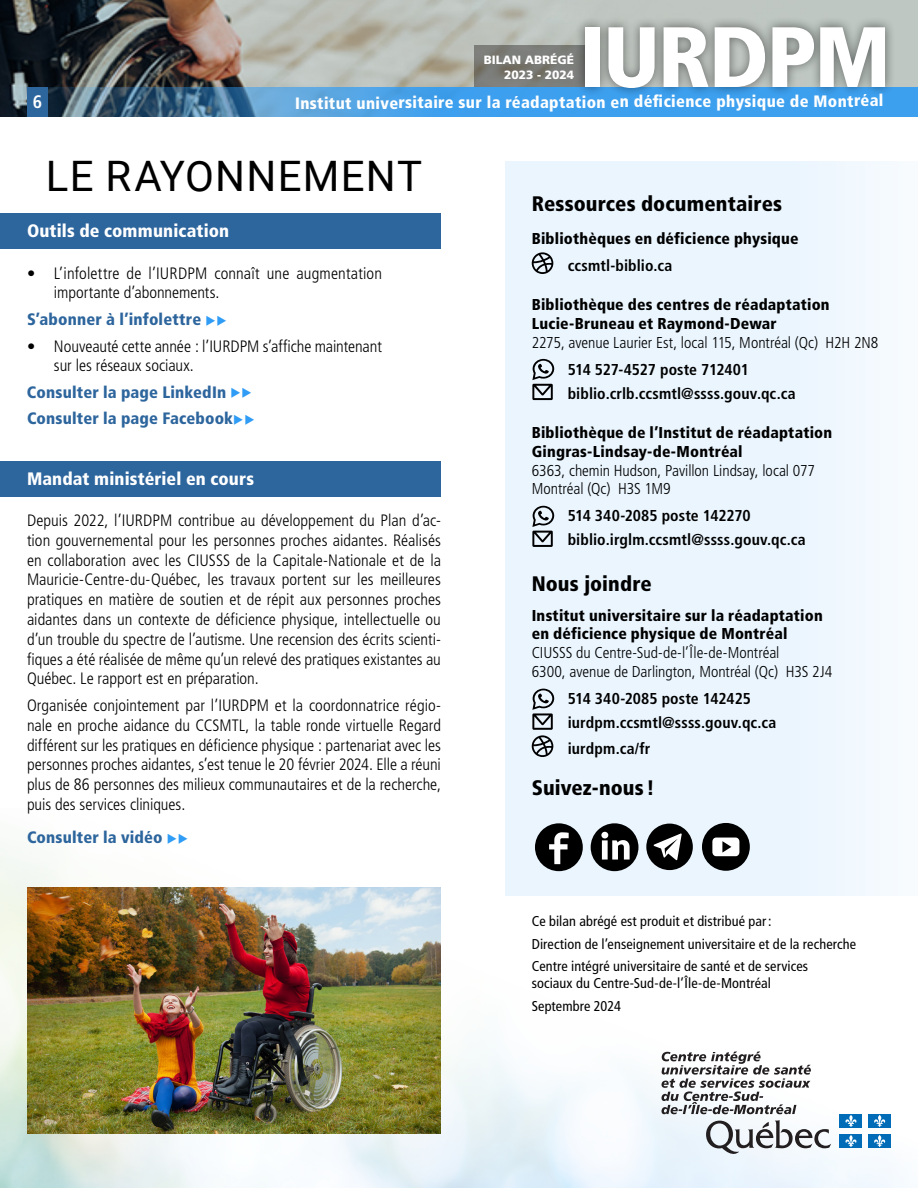
<style>
.page{position:relative;width:918px;height:1188px;background:#fff}
.page>*{position:absolute;margin:0;border:0;box-sizing:border-box;transform-origin:0 0}
.t1{font:900 condensed 85.5px "Frutiger LT Pro";letter-spacing:-.025em;color:#fff;scale:1.05 1}
.t2{font:42px "Roboto";letter-spacing:.03em;color:#000}
.t3{font:900 condensed 21px "Frutiger LT Pro";letter-spacing:.005em;color:#000}
.t4{font:700 condensed 18.15px "Frutiger LT Pro";color:#fff}
.t5{font:900 condensed 18px "Frutiger LT Pro";letter-spacing:.005em;color:#fff}
.t6{font:300 condensed 16.5px/19.8px "Frutiger LT Pro";color:#000;text-align:justify}
.t7{font:900 condensed 16.5px/26.5px "Frutiger LT Pro";letter-spacing:.01em;color:#2d659d}
.t8{font:900 condensed 16.5px "Frutiger LT Pro";letter-spacing:.015em;color:#fff}
.t9{font:900 condensed 15.75px/18.9px "Frutiger LT Pro";letter-spacing:.01em;color:#000}
.t10{font:700 condensed 15.75px/24px "Frutiger LT Pro";letter-spacing:.005em;color:#000}
.t11{font:300 condensed 15.75px/18.9px "Frutiger LT Pro";color:#000}
.t12{font:condensed 14.25px/22.5px "Frutiger LT Pro";letter-spacing:.005em;color:#000}
.t13{font:900 12px/15px "Frutiger LT Pro";color:#fff;text-align:right}
.s1{color:#2f9cf5}
</style>
<div class="page">
<img style="left:0;top:0;width:918px;height:87px">
<svg style="left:0;top:87px;width:918px;height:30px;fill:#3da0e9"></svg>
<svg style="left:474px;top:46px;width:100px;height:41px;fill:#7b7e7a"></svg>
<div style="left:27px;top:87px;width:21px;height:30px;background:#2d659d"></div>
<div style="left:574px;top:16px;width:322px;height:82px;background:#000;opacity:.5"></div>
<div style="left:0;top:213px;width:441px;height:36px;background:#2d659d"></div>
<img style="left:0;top:853px;width:898px;height:335px">
<div style="left:505px;top:161px;width:413px;height:734px;background:#eaf5fe"></div>
<svg style="left:532px;top:252px;width:21px;height:22px"></svg>
<svg style="left:532px;top:359px;width:22px;height:41px"></svg>
<svg style="left:532px;top:506px;width:22px;height:41px"></svg>
<svg style="left:532px;top:689px;width:22px;height:68px"></svg>
<svg style="left:706px;top:1120px;width:125px;height:34px"></svg>
<svg style="left:662px;top:1052px;width:149px;height:62px"></svg>
<div style="left:840px;top:1114px;width:22px;height:14px;background:#006cb7"></div>
<svg style="left:845px;top:1115px;width:12px;height:12px"></svg>
<div style="left:869px;top:1114px;width:22px;height:14px;background:#006cb7"></div>
<svg style="left:874px;top:1115px;width:12px;height:12px"></svg>
<div style="left:840px;top:1134px;width:22px;height:14px;background:#006cb7"></div>
<svg style="left:845px;top:1135px;width:12px;height:12px"></svg>
<div style="left:869px;top:1134px;width:22px;height:14px;background:#006cb7"></div>
<svg style="left:874px;top:1135px;width:12px;height:12px"></svg>
<svg style="left:646px;top:824px;width:47px;height:46px"></svg>
<div style="left:0;top:461px;width:441px;height:36px;background:#2d659d"></div>
<img style="left:27px;top:888px;width:414px;height:246px">
<svg style="left:702px;top:823px;width:48px;height:48px"></svg>
<svg style="left:591px;top:823px;width:47px;height:48px"></svg>
<svg style="left:535px;top:823px;width:48px;height:48px"></svg>
<p class="t13" style="left:484px;top:52px;width:92px">BILAN ABRÉGÉ<br>2023 - 2024</p>
<h1 class="t1" style="left:579px;top:6px;width:299px">IURDPM</h1>
<p class="t4" style="left:33px;top:91px;width:11px">6</p>
<p class="t8" style="left:295px;top:92px;width:590px">Institut universitaire sur la réadaptation en déficience physique de Montréal</p>
<h2 class="t2" style="left:46px;top:147px;width:378px">LE RAYONNEMENT</h2>
<p class="t5" style="left:27px;top:220px;width:204px">Outils de communication</p>
<p class="t6" style="left:54px;top:263px;width:330px;text-indent:-27px">• L’infolettre de l’IURDPM connaît une augmentation importante d’abonnements.</p>
<p class="t7" style="left:27px;top:306px;width:202px">S’abonner à l’infolettre <span class="s1">◆◆</span></p>
<p class="t6" style="left:54px;top:336px;width:329px;text-indent:-27px">• Nouveauté cette année : l’IURDPM s’affiche maintenant sur les réseaux sociaux.</p>
<p class="t7" style="left:27px;top:379px;width:229px">Consulter la page LinkedIn <span class="s1">◆◆<br></span>Consulter la page Facebook<span class="s1">◆◆</span></p>
<p class="t5" style="left:27px;top:468px;width:229px">Mandat ministériel en cours</p>
<p class="t6" style="left:27px;top:511px;width:416px">Depuis 2022, l’IURDPM contribue au développement du Plan d’ac&shy;tion gouvernemental pour les personnes proches aidantes. Réalisés en collaboration avec les CIUSSS de la Capitale-Nationale et de la Mauricie-Centre-du-Québec, les travaux portent sur les meilleures pratiques en matière de soutien et de répit aux personnes proches aidantes dans un contexte de déficience physique, intellectuelle ou d’un trouble du spectre de l’autisme. Une recension des écrits scienti&shy;fiques a été réalisée de même qu’un relevé des pratiques existantes au Québec. Le rapport est en préparation.</p>
<p class="t6" style="left:27px;top:696px;width:416px">Organisée conjointement par l’IURDPM et la coordonnatrice régio&shy;nale en proche aidance du CCSMTL, la table ronde virtuelle Regard différent sur les pratiques en déficience physique : partenariat avec les personnes proches aidantes, s’est tenue le 20 février 2024. Elle a réuni plus de 86 personnes des milieux communautaires et de la recherche, puis des services cliniques.</p>
<p class="t7" style="left:27px;top:824px;width:163px">Consulter la vidéo <span class="s1">◆◆</span></p>
<p class="t3" style="left:532px;top:191px;width:252px">Ressources documentaires</p>
<p class="t9" style="left:532px;top:229px;width:268px">Bibliothèques en déficience physique</p>
<p class="t10" style="left:568px;top:253px;width:106px">ccsmtl-biblio.ca</p>
<p class="t9" style="left:532px;top:295px;width:299px">Bibliothèque des centres de réadaptation<br>Lucie-Bruneau et Raymond-Dewar</p>
<p class="t11" style="left:532px;top:333px;width:348px">2275, avenue Laurier Est, local 115, Montréal (Qc) H2H 2N8</p>
<p class="t10" style="left:568px;top:357px;width:229px">514 527-4527 poste 712401 biblio.crlb.ccsmtl@ssss.gouv.qc.ca</p>
<p class="t9" style="left:532px;top:423px;width:302px">Bibliothèque de l’Institut de réadaptation<br>Gingras-Lindsay-de-Montréal</p>
<p class="t11" style="left:532px;top:461px;width:285px">6363, chemin Hudson, Pavillon Lindsay, local 077<br>Montréal (Qc) H3S 1M9</p>
<p class="t10" style="left:568px;top:504px;width:239px">514 340-2085 poste 142270 biblio.irglm.ccsmtl@ssss.gouv.qc.ca</p>
<p class="t3" style="left:532px;top:571px;width:122px">Nous joindre</p>
<p class="t9" style="left:532px;top:606px;width:293px">Institut universitaire sur la réadaptation en déficience physique de Montréal</p>
<p class="t11" style="left:532px;top:644px;width:302px">CIUSSS du Centre-Sud-de-l’Île-de-Montréal<br>6300, avenue de Darlington, Montréal (Qc) H3S 2J4</p>
<p class="t10" style="left:568px;top:687px;width:210px">514 340-2085 poste 142425 iurdpm.ccsmtl@ssss.gouv.qc.ca</p>
<p class="t10" style="left:568px;top:736px;width:84px">iurdpm.ca/fr</p>
<p class="t3" style="left:532px;top:775px;width:124px">Suivez-nous !</p>
<p class="t12" style="left:532px;top:910px;width:326px">Ce bilan abrégé est produit et distribué par:<br>Direction de l’enseignement universitaire et de la recherche<br>Centre intégré universitaire de santé et de services</p>
<p class="t12" style="left:532px;top:972px;width:241px">sociaux du Centre-Sud-de-l’Île-de-Montréal<br>Septembre 2024</p>
</div>
